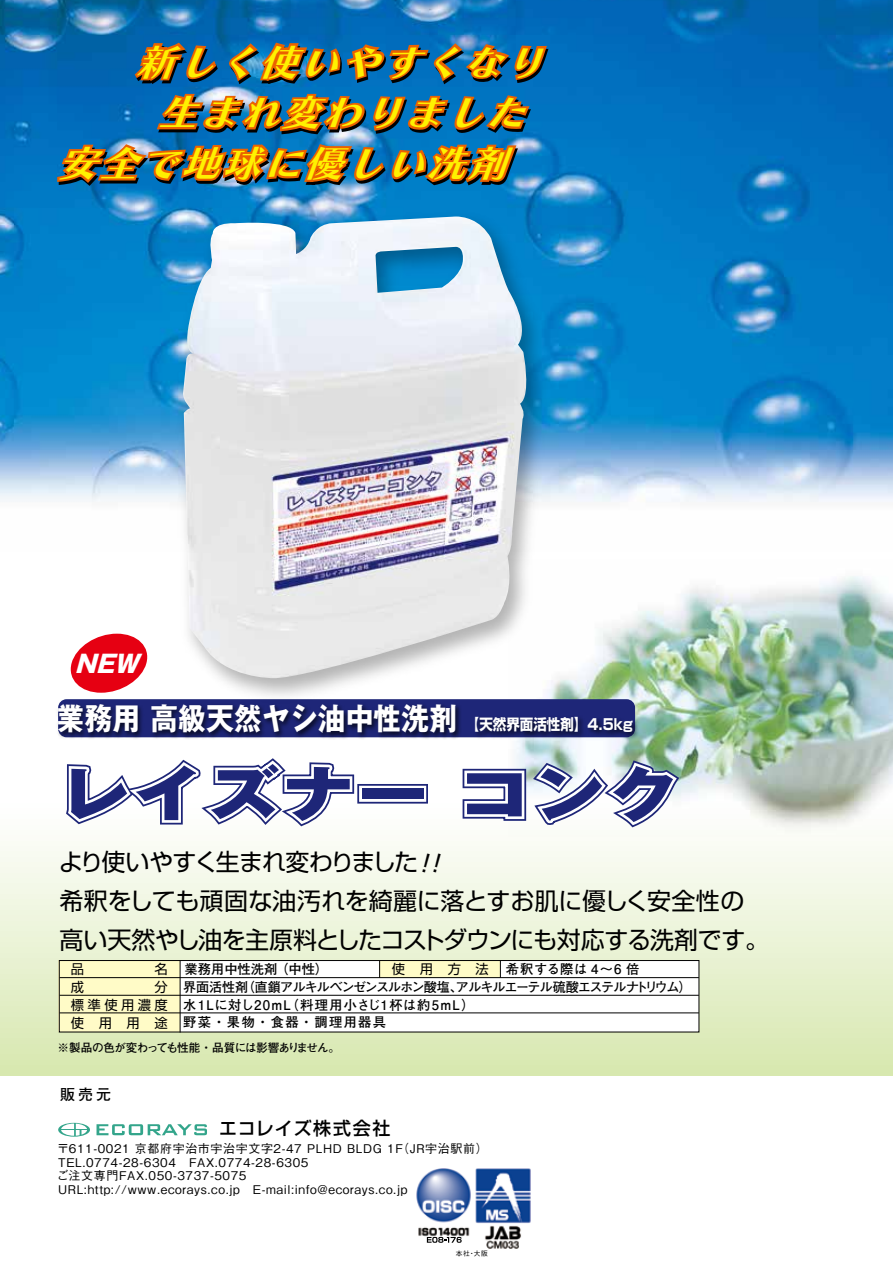
<style>
.page{position:relative;width:893px;height:1263px;background:#fff}
.page>*{position:absolute;margin:0;border:0;box-sizing:border-box;transform-origin:0 0}
.t1{font:800 59.7px "Gothic MB101 Pro";letter-spacing:.05em;color:#1e2678;scale:1.19 1}
.t2{font:italic 36.6px "Chiaro CID B";color:#fff100;scale:1.06 1}
.t3{font:700 30.3px "Gothic MB101 Pro";letter-spacing:.025em;color:#fff;scale:.9 1}
.t4{font:24px/39px "Shin Go Pro";letter-spacing:-.025em;color:#000}
.t5{font:italic 800 24px "Gothic MB101 Pro";color:#fff}
.t6{font:500 18px "Shin Go Pro";letter-spacing:.07em;color:#000}
.t7{font:700 15px "Shin Go Pro";color:#fff;scale:.9 1}
.t8{font:700 15px "Futo Go B101 Pro";color:#000}
.t9{font:700 13.35px "Futo Go B101 Pro";letter-spacing:-.075em;color:#000}
.t10{font:700 13.35px "Futo Go B101 Pro";color:#000}
.t11{font:700 13.35px "Futo Go B101 Pro";letter-spacing:.1em;color:#000}
.t12{font:13.35px "Shin Go Pro";letter-spacing:1.1em;color:#000}
.t13{font:700 13.35px "Futo Go B101 Pro";letter-spacing:.095em;color:#000}
.t14{font:500 12px/13.5px "Gothic BBB Pro";letter-spacing:.05em;color:#000}
.t15{font:700 11.7px "Futo Go B101 Pro";letter-spacing:-.07em;color:#000}
.t16{font:500 6.75px "Gothic BBB Pro";color:#000}
</style>
<div class="page">
<img style="left:0;top:0;width:893px;height:502px">
<div style="left:0;top:1011px;width:893px;height:64px;background:#d7e8af"></div>
<div style="left:0;top:995px;width:893px;height:64px;background:#dae9b4"></div>
<div style="left:0;top:979px;width:893px;height:64px;background:#dceab9"></div>
<div style="left:0;top:963px;width:893px;height:64px;background:#dfecbe"></div>
<div style="left:0;top:952px;width:893px;height:64px;background:#e0edc2"></div>
<div style="left:0;top:936px;width:893px;height:64px;background:#e3eec7"></div>
<div style="left:0;top:920px;width:893px;height:64px;background:#e5f0cb"></div>
<div style="left:0;top:909px;width:893px;height:65px;background:#e7f1cf"></div>
<div style="left:0;top:893px;width:893px;height:65px;background:#e9f2d4"></div>
<div style="left:0;top:877px;width:893px;height:65px;background:#ecf4d8"></div>
<div style="left:0;top:867px;width:893px;height:64px;background:#edf5dc"></div>
<div style="left:0;top:851px;width:893px;height:64px;background:#eff6e0"></div>
<div style="left:0;top:835px;width:893px;height:64px;background:#f2f7e5"></div>
<div style="left:0;top:819px;width:893px;height:64px;background:#f4f9ea"></div>
<div style="left:0;top:802px;width:893px;height:65px;background:#f7faee"></div>
<div style="left:0;top:786px;width:893px;height:65px;background:#f9fbf3"></div>
<div style="left:0;top:770px;width:893px;height:65px;background:#fbfdf7"></div>
<div style="left:0;top:738px;width:893px;height:65px;background:#fff"></div>
<div style="left:59px;top:960px;width:121px;height:72px;background:#fffbc7"></div>
<div style="left:180px;top:960px;width:519px;height:72px;background:#fff"></div>
<hr style="left:180px;top:961px;width:1px;height:71px;background:#000">
<hr style="left:60px;top:995px;width:639px;height:1px;background:#000">
<hr style="left:60px;top:1012px;width:639px;height:1px;background:#000">
<div style="left:380px;top:960px;width:120px;height:18px;background:#fffbc7"></div>
<div style="left:59px;top:960px;width:640px;height:72px;border:1px solid #000"></div>
<hr style="left:60px;top:977px;width:639px;height:1px;background:#000">
<svg style="left:500px;top:961px;width:1px;height:17px"></svg>
<svg style="left:379px;top:961px;width:1px;height:17px"></svg>
<svg style="left:58px;top:1123px;width:32px;height:14px"></svg>
<svg style="left:97px;top:1124px;width:110px;height:11px"></svg>
<img style="left:475px;top:1168px;width:56px;height:81px">
<img style="left:416px;top:1168px;width:55px;height:71px">
<svg style="left:427px;top:1237px;width:35px;height:6px"></svg>
<img style="left:515px;top:576px;width:378px;height:249px">
<div style="left:357px;top:784px;width:71px;height:19px;border:9px solid #1e2678"></div>
<svg style="left:66px;top:758px;width:293px;height:69px"></svg>
<div style="left:359px;top:786px;width:67px;height:16px;border:5px solid #fff"></div>
<svg style="left:462px;top:755px;width:223px;height:73px"></svg>
<img style="left:58px;top:699px;width:584px;height:46px">
<svg style="left:70px;top:634px;width:78px;height:59px"></svg>
<svg style="left:51px;top:40px;width:501px;height:149px;background:#516573"></svg>
<img style="left:170px;top:204px;width:386px;height:505px">
<img style="left:182px;top:216px;width:350px;height:463px">
<h2 class="t2" style="left:135px;top:40px;width:401px">新しく使いやすくなり</h2>
<h2 class="t2" style="left:158px;top:90px;width:363px">生まれ変わりました</h2>
<h2 class="t2" style="left:57px;top:141px;width:440px">安全で地球に優しい洗剤</h2>
<h3 class="t5" style="left:75px;top:644px;width:74px">NEW</h3>
<h3 class="t3" style="left:57px;top:693px;width:446px">業務用高級天然ヤシ油中性洗剤</h3>
<p class="t7" style="left:466px;top:713px;width:187px">【天然界面活性剤】4.5kg</p>
<h1 class="t1" style="left:59px;top:744px;width:312px">レイズナー</h1>
<h1 class="t1" style="left:459px;top:744px;width:187px">コンク</h1>
<h3 class="t4" style="left:59px;top:839px;width:712px">より使いやすく生まれ変わりました<br>希釈をしても頑固な油汚れを綺麗に落とすお肌に優しく安全性の高い天然やし油を主原料としたコストダウンにも対応する洗剤です。</h3>
<p class="t10" style="left:506px;top:958px;width:135px">希釈する際は 4～6 倍</p>
<p class="t10" style="left:275px;top:958px;width:55px">（中性）</p>
<p class="t12" style="left:71px;top:958px;width:15px">品</p>
<p class="t12" style="left:154px;top:958px;width:15px">名</p>
<p class="t12" style="left:392px;top:958px;width:98px">使用方法</p>
<p class="t10" style="left:185px;top:958px;width:94px">業務用中性洗剤</p>
<p class="t12" style="left:71px;top:976px;width:15px">成</p>
<p class="t12" style="left:154px;top:976px;width:15px">分</p>
<p class="t12" style="left:71px;top:993px;width:98px">標準使用濃度</p>
<p class="t9" style="left:242px;top:976px;width:452px">（直鎖アルキルベンゼンスルホン酸塩アルキルエーテル硫酸エステルナトリウム(</p>
<p class="t10" style="left:183px;top:976px;width:67px">界面活性剤</p>
<p class="t10" style="left:450px;top:976px;width:15px">、</p>
<p class="t13" style="left:285px;top:994px;width:191px">（料理用小さじ1杯は約5mL(</p>
<p class="t11" style="left:183px;top:994px;width:109px">水1Lに対し20mL</p>
<p class="t11" style="left:183px;top:1011px;width:204px">野菜・果物・食器・調理用器具</p>
<p class="t12" style="left:71px;top:1011px;width:98px">使用用途</p>
<p class="t15" style="left:57px;top:1038px;width:284px">※製品の色が変わっても性能・品質には影響ありません。</p>
<p class="t8" style="left:60px;top:1082px;width:53px">販売元</p>
<h3 class="t6" style="left:219px;top:1114px;width:173px">エコレイズ株式会社</h3>
<p class="t14" style="left:57px;top:1141px;width:432px">〒611-0021 京都府宇治市宇治宇文字2-47 PLHD BLDG 1（F JR宇治駅前( TEL.0774-28-6304　FAX.0774-28-6305<br>ご注文専門FAX.050-3737-5075<br>URL:http://www.ecorays.co.jp　E-mail:info@ecorays.co.jp</p>
<p class="t16" style="left:456px;top:1248px;width:16px">本社</p>
<p class="t16" style="left:474px;top:1248px;width:16px">大阪</p>
<p class="t16" style="left:469px;top:1248px;width:8px">・</p>
</div>
